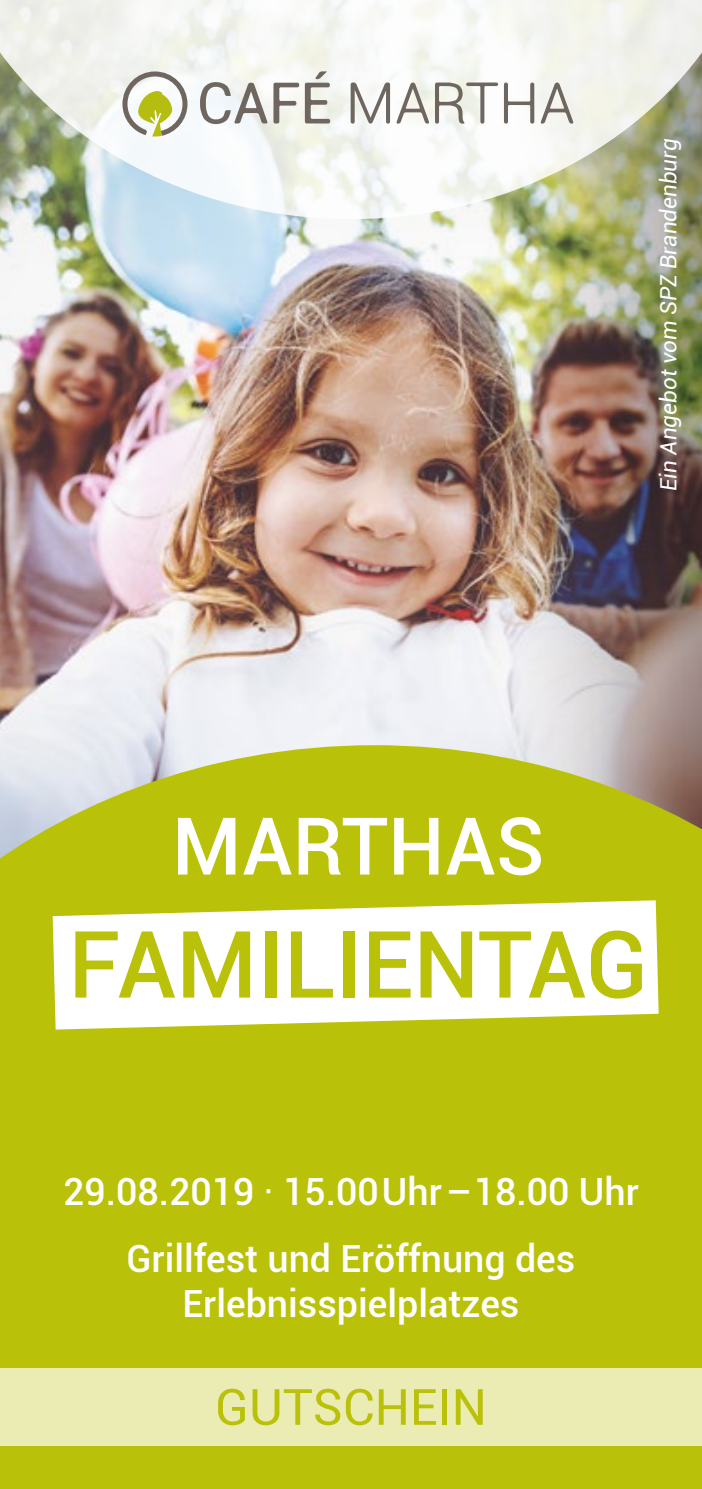
<style>
.page{position:relative;width:702px;height:1489px;background:#fff}
.page>*{position:absolute;margin:0;border:0;box-sizing:border-box;transform-origin:0 0}
.t1{font:500 93px "Roboto";color:#bac109}
.t2{font:500 79.75px "Roboto";color:#fff}
.t3{font:50px "Roboto";color:#bac109}
.t4{font:500 37.5px/67.5px "Roboto";color:#fff;text-align:center}
.t5{font:italic 22.5px "Roboto";color:#fff}
.s1{font-weight:400}
</style>
<div class="page">
<img style="left:0;top:219px;width:702px;height:526px">
<svg style="left:0;top:0;width:702px;height:219px"></svg>
<div style="left:0;top:745px;width:702px;height:743px;background:#bac109"></div>
<div style="left:0;top:1368px;width:702px;height:78px;background:#eaecb4"></div>
<svg style="left:53px;top:900px;width:605px;height:129px"></svg>
<svg style="left:200px;top:82px;width:67px;height:42px"></svg>
<svg style="left:273px;top:83px;width:26px;height:40px"></svg>
<svg style="left:305px;top:71px;width:25px;height:52px"></svg>
<svg style="left:350px;top:82px;width:40px;height:42px"></svg>
<svg style="left:396px;top:82px;width:33px;height:42px"></svg>
<svg style="left:435px;top:82px;width:63px;height:42px"></svg>
<svg style="left:504px;top:82px;width:30px;height:42px"></svg>
<svg style="left:540px;top:82px;width:33px;height:42px"></svg>
<svg style="left:122px;top:71px;width:65px;height:66px"></svg>
<p class="t5" style="left:652px;top:491px;width:354px;rotate:-90deg">Ein Angebot vom SPZ Brandenburg</p>
<h2 class="t2" style="left:172px;top:790px;width:374px">MARTHAS</h2>
<h1 class="t1" style="left:68px;top:899px;width:581px">FAMILIENTAG</h1>
<p class="t4" style="left:63px;top:1156px;width:577px">29.08.2019 <span class="s1">·</span> 15.00Uhr – 18.00 Uhr<br>Grillfest und Eröffnung des</p>
<p class="t4" style="left:182px;top:1268px;width:338px">Erlebnisspielplatzes</p>
<h3 class="t3" style="left:215px;top:1371px;width:273px">GUTSCHEIN</h3>
</div>
